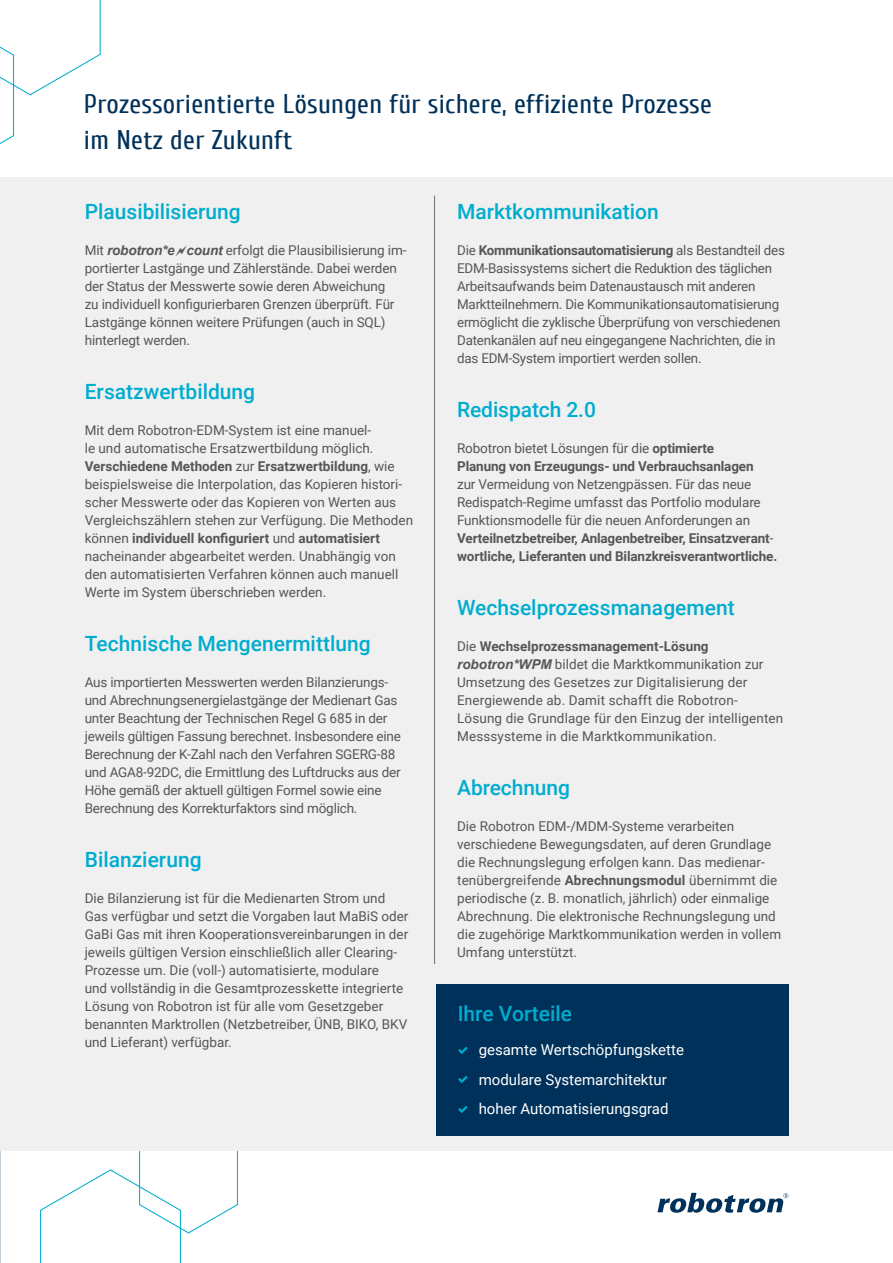
<style>
.page{position:relative;width:893px;height:1263px;background:#fff}
.page>*{position:absolute;margin:0;border:0;box-sizing:border-box;transform-origin:0 0}
.t1{font:27px/36px "Cuprum";letter-spacing:.01em;color:#00315a}
.t2{font:500 21px "Roboto";color:#00adcf}
.t3{font:15px/29.5px "Roboto";color:#fff}
.t4{font:13.5px/18px "Roboto";color:#565656}
.t5{font:700 13.5px/18px "Roboto";letter-spacing:-.01em;color:#565656}
.s1{font-family:"Arial";font-weight:700;font-style:italic}
.s2{font-weight:700}
.s3{font-weight:400}
</style>
<div class="page">
<img style="left:0;top:1150px;width:1px;height:113px">
<svg style="left:657px;top:1193px;width:131px;height:20px"></svg>
<svg style="left:40px;top:1150px;width:198px;height:113px"></svg>
<div style="left:0;top:177px;width:893px;height:973px;background:#f0f0f0"></div>
<svg style="left:0;top:0;width:101px;height:144px"></svg>
<hr style="left:434px;top:196px;width:1px;height:768px;background:#6f6f6e">
<div style="left:436px;top:984px;width:353px;height:151px;background:#00315a"></div>
<h1 class="t1" style="left:84px;top:86px;width:629px">Prozessorientierte Lösungen für sichere, effiziente Prozesse im Netz der Zukunft</h1>
<h2 class="t2" style="left:85px;top:197px;width:158px">Plausibilisierung</h2>
<p class="t4" style="left:85px;top:241px;width:323px">Mit <span class="s1">robotron*e count</span> erfolgt die Plausibilisierung im&shy;portierter Lastgänge und Zählerstände. Dabei werden der Status der Messwerte sowie deren Abweichung<br>zu individuell konfigurierbaren Grenzen überprüft. Für Lastgänge können weitere Prüfungen (auch in SQL) hinterlegt werden.</p>
<h2 class="t2" style="left:85px;top:377px;width:172px">Ersatzwertbildung</h2>
<p class="t4" style="left:85px;top:421px;width:330px">Mit dem Robotron-EDM-System ist eine manuel-<br>le und automatische Ersatzwertbildung möglich.<br><span class="s2">Verschiedene Methoden</span> zur <span class="s2">Ersatzwertbildung</span>, wie beispielsweise die Interpolation, das Kopieren histori&shy;scher Messwerte oder das Kopieren von Werten aus Vergleichszählern stehen zur Verfügung. Die Methoden können <span class="s2">individuell konfiguriert</span> und <span class="s2">automatisiert </span>nacheinander abgearbeitet werden. Unabhängig von den automatisierten Verfahren können auch manuell Werte im System überschrieben werden.</p>
<h2 class="t2" style="left:85px;top:629px;width:287px">Technische Mengenermittlung</h2>
<p class="t4" style="left:85px;top:673px;width:318px">Aus importierten Messwerten werden Bilanzierungs&shy;und Abrechnungsenergielastgänge der Medienart Gas unter Beachtung der Technischen Regel G 685 in der jeweils gültigen Fassung berechnet. Insbesondere eine Berechnung der K-Zahl nach den Verfahren SGERG-88 und AGA8-92DC, die Ermittlung des Luftdrucks aus der Höhe gemäß der aktuell gültigen Formel sowie eine Berechnung des Korrekturfaktors sind möglich.</p>
<h2 class="t2" style="left:85px;top:845px;width:118px">Bilanzierung</h2>
<p class="t4" style="left:85px;top:889px;width:325px">Die Bilanzierung ist für die Medienarten Strom und Gas verfügbar und setzt die Vorgaben laut MaBiS oder GaBi Gas mit ihren Kooperationsvereinbarungen in der jeweils gültigen Version einschließlich aller Clearing-Prozesse um. Die (voll-) automatisierte, modulare<br>und vollständig in die Gesamtprozesskette integrierte Lösung von Robotron ist für alle vom Gesetzgeber benannten Marktrollen (Netzbetreiber, ÜNB, BIKO, BKV und Lieferant) verfügbar.</p>
<h2 class="t2" style="left:457px;top:197px;width:203px">Marktkommunikation</h2>
<p class="t4" style="left:457px;top:241px;width:329px">Die <span class="s2">Kommunikationsautomatisierung</span> als Bestandteil des EDM-Basissystems sichert die Reduktion des täglichen Arbeitsaufwands beim Datenaustausch mit anderen Marktteilnehmern. Die Kommunikationsautomatisierung ermöglicht die zyklische Überprüfung von verschiedenen Datenkanälen auf neu eingegangene Nachrichten, die in das EDM-System importiert werden sollen.</p>
<h2 class="t2" style="left:457px;top:395px;width:140px">Redispatch 2.0</h2>
<p class="t5" style="left:457px;top:439px;width:298px"><span class="s3">Robotron bietet Lösungen für die</span> optimierte<br>Planung von Erzeugungs- und Verbrauchsanlagen</p>
<p class="t4" style="left:457px;top:475px;width:322px">zur Vermeidung von Netzengpässen. Für das neue Redispatch-Regime umfasst das Portfolio modulare Funktionsmodelle für die neuen Anforderungen an <span class="s2">Verteilnetzbetreiber, Anlagenbetreiber, Einsatzverant&shy;wortliche, Lieferanten und Bilanzkreisverantwortliche.</span></p>
<h2 class="t2" style="left:457px;top:593px;width:279px">Wechselprozessmanagement</h2>
<p class="t4" style="left:457px;top:637px;width:328px">Die <span class="s2">Wechselprozessmanagement-Lösung </span><span class="s1">robotron*WPM</span> bildet die Marktkommunikation zur Umsetzung des Gesetzes zur Digitalisierung der Energiewende ab. Damit schafft die Robotron-Lösung die Grundlage für den Einzug der intelligenten Messsysteme in die Marktkommunikation.</p>
<h2 class="t2" style="left:457px;top:773px;width:114px">Abrechnung</h2>
<p class="t4" style="left:457px;top:817px;width:326px">Die Robotron EDM-/MDM-Systeme verarbeiten verschiedene Bewegungsdaten, auf deren Grundlage die Rechnungslegung erfolgen kann. Das medienar&shy;tenübergreifende <span class="s2">Abrechnungsmodul</span> übernimmt die periodische (z. B. monatlich, jährlich) oder einmalige Abrechnung. Die elektronische Rechnungslegung und die zugehörige Marktkommunikation werden in vollem Umfang unterstützt.</p>
<h2 class="t2" style="left:458px;top:999px;width:116px">Ihre Vorteile</h2>
<p class="t3" style="left:479px;top:1034px;width:207px">gesamte Wertschöpfungskette modulare Systemarchitektur hoher Automatisierungsgrad</p>
</div>
